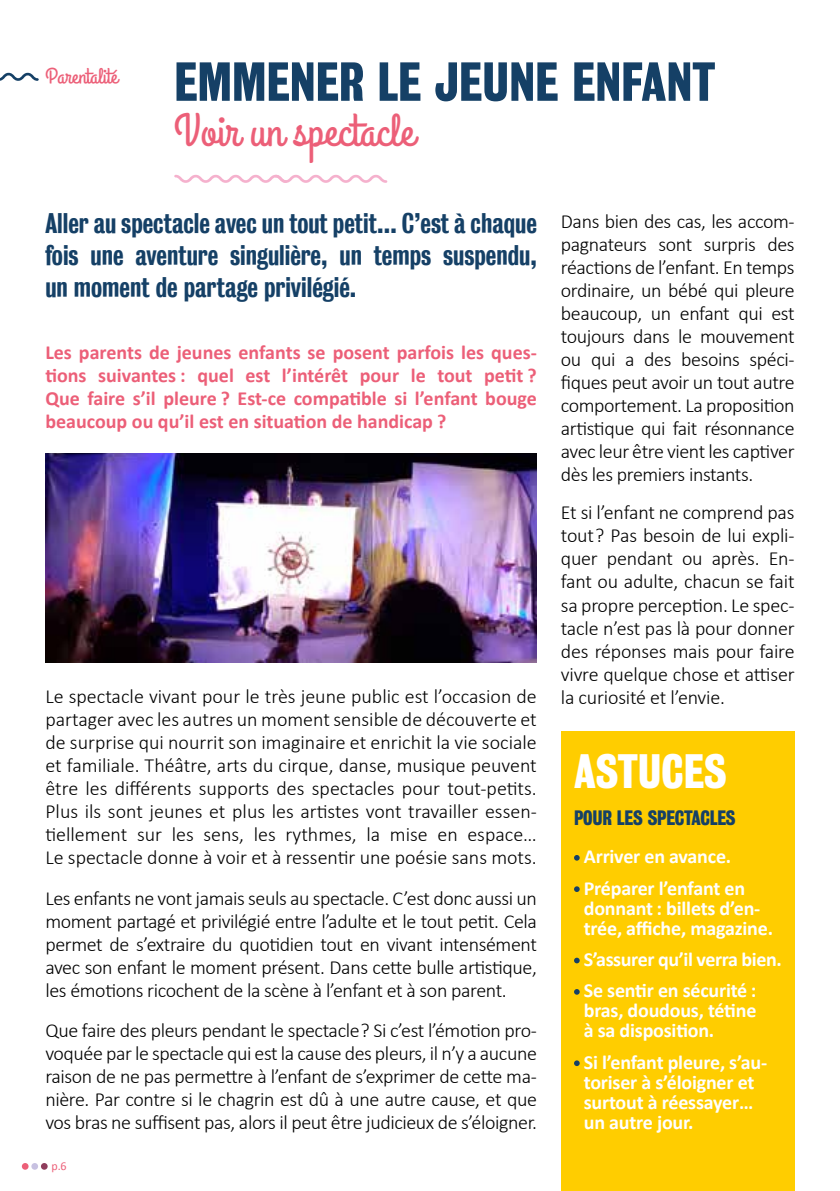
<style>
.page{position:relative;width:840px;height:1191px;background:#fff}
.page>*{position:absolute;margin:0;border:0;box-sizing:border-box;transform-origin:0 0}
.t1{font:50px "Bureau Grot Three Seven";color:#154066}
.t2{font:46px "Grand Hotel";color:#ec5f78}
.t3{font:44px "Bureau Grot Three Seven";color:#fff}
.t4{font:26px/32px "Bureau Grotesque Three Five";color:#154066;text-align:justify}
.t5{font:22px "Grand Hotel";color:#ec5f78}
.t6{font:300 20px/23px "Calibri";letter-spacing:-.02em;color:#000;text-align:justify}
.t7{font:700 20px/20px "Calibri";letter-spacing:-.01em;color:#fff}
.t8{font:700 20px/23px "Calibri";color:#ec5f78;text-align:justify}
.t9{font:19px "Bureau Grot Three Seven";letter-spacing:-.01em;color:#154066}
.t10{font:12px "Calibri";color:#ec5f78}
</style>
<div class="page">
<div style="left:22px;top:1163px;width:7px;height:6px;background:#ec5f78;border-radius:50%"></div>
<div style="left:31px;top:1163px;width:7px;height:6px;background:#c7c1e1;border-radius:50%"></div>
<div style="left:41px;top:1163px;width:7px;height:6px;background:#8f3d5c;border-radius:50%"></div>
<svg style="left:0;top:73px;width:39px;height:8px"></svg>
<svg style="left:174px;top:175px;width:213px;height:8px"></svg>
<div style="left:560px;top:731px;width:234px;height:460px;background:#ffcd00"></div>
<svg style="left:574px;top:855px;width:5px;height:5px"></svg>
<svg style="left:574px;top:886px;width:5px;height:6px"></svg>
<svg style="left:574px;top:957px;width:5px;height:6px"></svg>
<svg style="left:574px;top:989px;width:5px;height:5px"></svg>
<svg style="left:574px;top:1060px;width:5px;height:6px"></svg>
<img style="left:45px;top:453px;width:491px;height:210px">
<p class="t5" style="left:45px;top:62px;width:74px">Parentalité</p>
<h1 class="t1" style="left:174px;top:53px;width:542px">EMMENER LE JEUNE ENFANT</h1>
<h2 class="t2" style="left:174px;top:101px;width:241px">Voir un spectacle</h2>
<h3 class="t4" style="left:45px;top:207px;width:492px">Aller au spectacle avec un tout petit… C’est à chaque fois une aventure singulière, un temps suspendu, un moment de partage privilégié.</h3>
<p class="t8" style="left:45px;top:341px;width:492px">Les parents de jeunes enfants se posent parfois les ques&shy;tions suivantes : quel est l’intérêt pour le tout petit ?<br>Que faire s’il pleure ? Est-ce compatible si l’enfant bouge beaucoup ou qu’il est en situation de handicap ?</p>
<p class="t6" style="left:45px;top:685px;width:492px">Le spectacle vivant pour le très jeune public est l’occasion de partager avec les autres un moment sensible de découverte et de surprise qui nourrit son imaginaire et enrichit la vie sociale et familiale. Théâtre, arts du cirque, danse, musique peuvent être les différents supports des spectacles pour tout-petits.<br>Plus ils sont jeunes et plus les artistes vont travailler essen&shy;tiellement sur les sens, les rythmes, la mise en espace… Le spectacle donne à voir et à ressentir une poésie sans mots.</p>
<p class="t6" style="left:45px;top:886px;width:493px">Les enfants ne vont jamais seuls au spectacle. C’est donc aussi un moment partagé et privilégié entre l’adulte et le tout petit. Cela permet de s’extraire du quotidien tout en vivant intensément avec son enfant le moment présent. Dans cette bulle artistique, les émotions ricochent de la scène à l’enfant et à son parent.</p>
<p class="t6" style="left:45px;top:1018px;width:492px">Que faire des pleurs pendant le spectacle ? Si c’est l’émotion pro&shy;voquée par le spectacle qui est la cause des pleurs, il n’y a aucune raison de ne pas permettre à l’enfant de s’exprimer de cette ma&shy;nière. Par contre si le chagrin est dû à une autre cause, et que vos bras ne suffisent pas, alors il peut être judicieux de s’éloigner.</p>
<p class="t10" style="left:52px;top:1158px;width:17px">p.6</p>
<p class="t6" style="left:560px;top:209px;width:235px">Dans bien des cas, les accom&shy;pagnateurs sont surpris des réactions de l’enfant. En temps ordinaire, un bébé qui pleure beaucoup, un enfant qui est toujours dans le mouvement ou qui a des besoins spéci&shy;fiques peut avoir un tout autre comportement. La proposition artistique qui fait résonnance avec leur être vient les captiver dès les premiers instants.</p>
<p class="t6" style="left:560px;top:501px;width:235px">Et si l’enfant ne comprend pas tout ? Pas besoin de lui expli&shy;quer pendant ou après. En&shy;fant ou adulte, chacun se fait sa propre perception. Le spec&shy;tacle n’est pas là pour donner des réponses mais pour faire vivre quelque chose et attiser la curiosité et l’envie.</p>
<h3 class="t3" style="left:573px;top:746px;width:154px">ASTUCES</h3>
<p class="t9" style="left:573px;top:806px;width:163px">POUR LES SPECTACLES</p>
<p class="t7" style="left:583px;top:840px;width:163px;line-height:31.4px">Arriver en avance.<br>Préparer l’enfant en</p>
<p class="t7" style="left:583px;top:898px;width:190px">donnant : billets d’en&shy;trée, affiche, magazine.</p>
<p class="t7" style="left:583px;top:943px;width:199px;line-height:31.4px">S’assurer qu’il verra bien.<br>Se sentir en sécurité :</p>
<p class="t7" style="left:583px;top:1000px;width:174px">bras, doudous, tétine à sa disposition.</p>
<p class="t7" style="left:583px;top:1052px;width:185px">Si l’enfant pleure, s’au&shy;toriser à s’éloigner et surtout à réessayer… un autre jour.</p>
</div>
